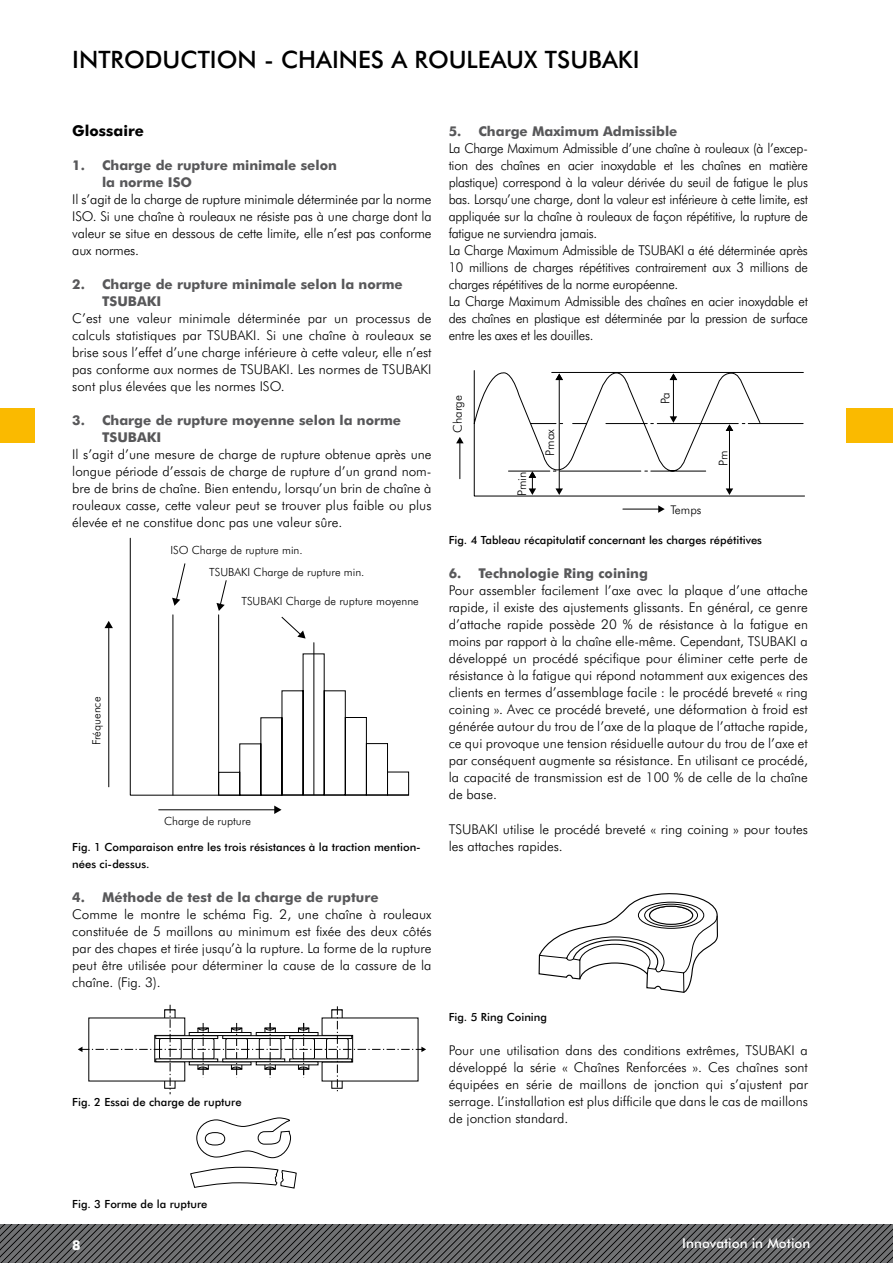
<style>
.page{position:relative;width:893px;height:1263px;background:#fff}
.page>*{position:absolute;margin:0;border:0;box-sizing:border-box;transform-origin:0 0}
.t1{font:500 24px "Futura BT";color:#000}
.t2{font:700 15px "Futura BT";color:#000}
.t3{font:300 13.5px/17px "Futura BT";letter-spacing:-.02em;color:#000;text-align:justify}
.t4{font:300 13.5px/17px "Futura BT";letter-spacing:-.02em;color:#000;scale:.96 1}
.t5{font:700 13.5px/17px "Futura BT";color:#58585a}
.t6{font:300 13.5px/17px "Futura BT";color:#000}
.t7{font:500 13.5px "Futura BT";color:#fff}
.t8{font:700 13.5px "Futura BT";color:#fff}
.t9{font:300 12px "Futura BT";color:#000}
.t10{font:500 11.25px/17px "Futura BT";color:#000}
.t11{font:300 11.25px/22.4px "Futura BT";color:#000}
</style>
<div class="page">
<svg style="left:0;top:1225px;width:893px;height:38px;background:#5b5c5e"></svg>
<div style="left:0;top:408px;width:34px;height:34px;background:#faba00"></div>
<div style="left:846px;top:408px;width:47px;height:34px;background:#faba00"></div>
<svg style="left:130px;top:538px;width:185px;height:258px"></svg>
<hr style="left:173px;top:615px;width:1px;height:180px;background:#000">
<hr style="left:218px;top:615px;width:1px;height:180px;background:#000">
<svg style="left:158px;top:653px;width:251px;height:161px"></svg>
<hr style="left:108px;top:628px;width:1px;height:159px;background:#000">
<svg style="left:104px;top:621px;width:9px;height:7px"></svg>
<svg style="left:172px;top:563px;width:14px;height:43px"></svg>
<svg style="left:216px;top:579px;width:11px;height:32px"></svg>
<svg style="left:281px;top:616px;width:25px;height:22px"></svg>
<hr style="left:314px;top:643px;width:1px;height:152px;background:#000">
<hr style="left:623px;top:509px;width:36px;height:1px;background:#000">
<svg style="left:658px;top:505px;width:7px;height:8px"></svg>
<svg style="left:456px;top:370px;width:349px;height:127px"></svg>
<svg style="left:539px;top:893px;width:179px;height:100px"></svg>
<svg style="left:196px;top:1118px;width:95px;height:40px"></svg>
<svg style="left:190px;top:1167px;width:106px;height:21px"></svg>
<svg style="left:78px;top:1005px;width:348px;height:89px"></svg>
<h1 class="t1" style="left:72px;top:45px;width:569px">INTRODUCTION - CHAINES A ROULEAUX TSUBAKI</h1>
<p class="t2" style="left:72px;top:122px;width:73px">Glossaire</p>
<p class="t5" style="left:102px;top:157px;width:236px;text-indent:-30px">1. Charge de rupture minimale selon la norme ISO</p>
<p class="t3" style="left:72px;top:191px;width:361px">Il s’agit de la charge de rupture minimale déterminée par la norme ISO. Si une chaîne à rouleaux ne résiste pas à une charge dont la valeur se situe en dessous de cette limite, elle n’est pas conforme aux normes.</p>
<p class="t5" style="left:102px;top:276px;width:302px;text-indent:-30px">2. Charge de rupture minimale selon la norme<br>TSUBAKI</p>
<p class="t3" style="left:72px;top:310px;width:361px">C’est une valeur minimale déterminée par un processus de calculs statistiques par TSUBAKI. Si une chaîne à rouleaux se brise sous l’effet d’une charge inférieure à cette valeur, elle n’est pas conforme aux normes de TSUBAKI. Les normes de TSUBAKI sont plus élevées que les normes ISO.</p>
<p class="t5" style="left:102px;top:412px;width:301px;text-indent:-30px">3. Charge de rupture moyenne selon la norme<br>TSUBAKI</p>
<p class="t3" style="left:72px;top:446px;width:361px">Il s’agit d’une mesure de charge de rupture obtenue après une longue période d’essais de charge de rupture d’un grand nom&shy;bre de brins de chaîne. Bien entendu, lorsqu’un brin de chaîne à rouleaux casse, cette valeur peut se trouver plus faible ou plus élevée et ne constitue donc pas une valeur sûre.</p>
<p class="t11" style="left:85px;top:745px;width:50px;rotate:-90deg">Fréquence</p>
<p class="t11" style="left:209px;top:538px;width:157px;text-indent:-39px">ISO Charge de rupture min.<br>TSUBAKI Charge de rupture min.</p>
<p class="t11" style="left:241px;top:590px;width:179px">TSUBAKI Charge de rupture moyenne</p>
<p class="t11" style="left:164px;top:809px;width:89px">Charge de rupture</p>
<p class="t10" style="left:72px;top:838px;width:350px">Fig. 1 Comparaison entre les trois résistances à la traction mention&shy;nées ci-dessus.</p>
<p class="t5" style="left:72px;top:888px;width:308px">4. Méthode de test de la charge de rupture</p>
<p class="t3" style="left:72px;top:905px;width:361px">Comme le montre le schéma Fig. 2, une chaîne à rouleaux constituée de 5 maillons au minimum est fixée des deux côtés par des chapes et tirée jusqu’à la rupture. La forme de la rupture peut être utilisée pour déterminer la cause de la cassure de la chaîne. (Fig. 3).</p>
<p class="t10" style="left:72px;top:1093px;width:171px">Fig. 2 Essai de charge de rupture</p>
<p class="t5" style="left:449px;top:123px;width:230px">5. Charge Maximum Admissible</p>
<p class="t4" style="left:449px;top:140px;width:376px">La Charge Maximum Admissible d’une chaîne à rouleaux (à l’excep&shy;tion des chaînes en acier inoxydable et les chaînes en matière plastique) correspond à la valeur dérivée du seuil de fatigue le plus bas. Lorsqu’une charge, dont la valeur est inférieure à cette limite, est appliquée sur la chaîne à rouleaux de façon répétitive, la rupture de fatigue ne surviendra jamais.<br>La Charge Maximum Admissible de TSUBAKI a été déterminée après 10 millions de charges répétitives contrairement aux 3 millions de charges répétitives de la norme européenne.<br>La Charge Maximum Admissible des chaînes en acier inoxydable et des chaînes en plastique est déterminée par la pression de surface entre les axes et les douilles.</p>
<p class="t9" style="left:450px;top:433px;width:39px;rotate:-90deg">Charge</p>
<p class="t9" style="left:515px;top:496px;width:26px;rotate:-90deg">Pmin</p>
<p class="t9" style="left:543px;top:456px;width:28px;rotate:-90deg">Pmax</p>
<p class="t9" style="left:658px;top:404px;width:13px;rotate:-90deg">Pa</p>
<p class="t9" style="left:670px;top:502px;width:33px">Temps</p>
<p class="t9" style="left:716px;top:466px;width:17px;rotate:-90deg">Pm</p>
<p class="t10" style="left:449px;top:532px;width:315px">Fig. 4 Tableau récapitulatif concernant les charges répétitives</p>
<p class="t5" style="left:449px;top:565px;width:201px">6. Technologie Ring coining</p>
<p class="t3" style="left:449px;top:582px;width:361px">Pour assembler facilement l’axe avec la plaque d’une attache rapide, il existe des ajustements glissants. En général, ce genre d’attache rapide possède 20 % de résistance à la fatigue en moins par rapport à la chaîne elle-même. Cependant, TSUBAKI a développé un procédé spécifique pour éliminer cette perte de résistance à la fatigue qui répond notamment aux exigences des clients en termes d’assemblage facile : le procédé breveté « ring coining ». Avec ce procédé breveté, une déformation à froid est générée autour du trou de l’axe de la plaque de l’attache rapide, ce qui provoque une tension résiduelle autour du trou de l’axe et par conséquent augmente sa résistance. En utilisant ce procédé, la capacité de transmission est de 100 % de celle de la chaîne de base.</p>
<p class="t6" style="left:449px;top:820px;width:361px">TSUBAKI utilise le procédé breveté « ring coining » pour toutes les attaches rapides.</p>
<p class="t10" style="left:449px;top:1008px;width:100px">Fig. 5 Ring Coining</p>
<p class="t3" style="left:449px;top:1041px;width:361px">Pour une utilisation dans des conditions extrêmes, TSUBAKI a développé la série « Chaînes Renforcées ». Ces chaînes sont équipées en série de maillons de jonction qui s’ajustent par serrage. L’installation est plus difficile que dans le cas de maillons de jonction standard.</p>
<p class="t10" style="left:72px;top:1195px;width:137px">Fig. 3 Forme de la rupture</p>
<p class="t8" style="left:72px;top:1237px;width:10px">8</p>
<p class="t7" style="left:682px;top:1235px;width:130px">Innovation in Motion</p>
</div>
